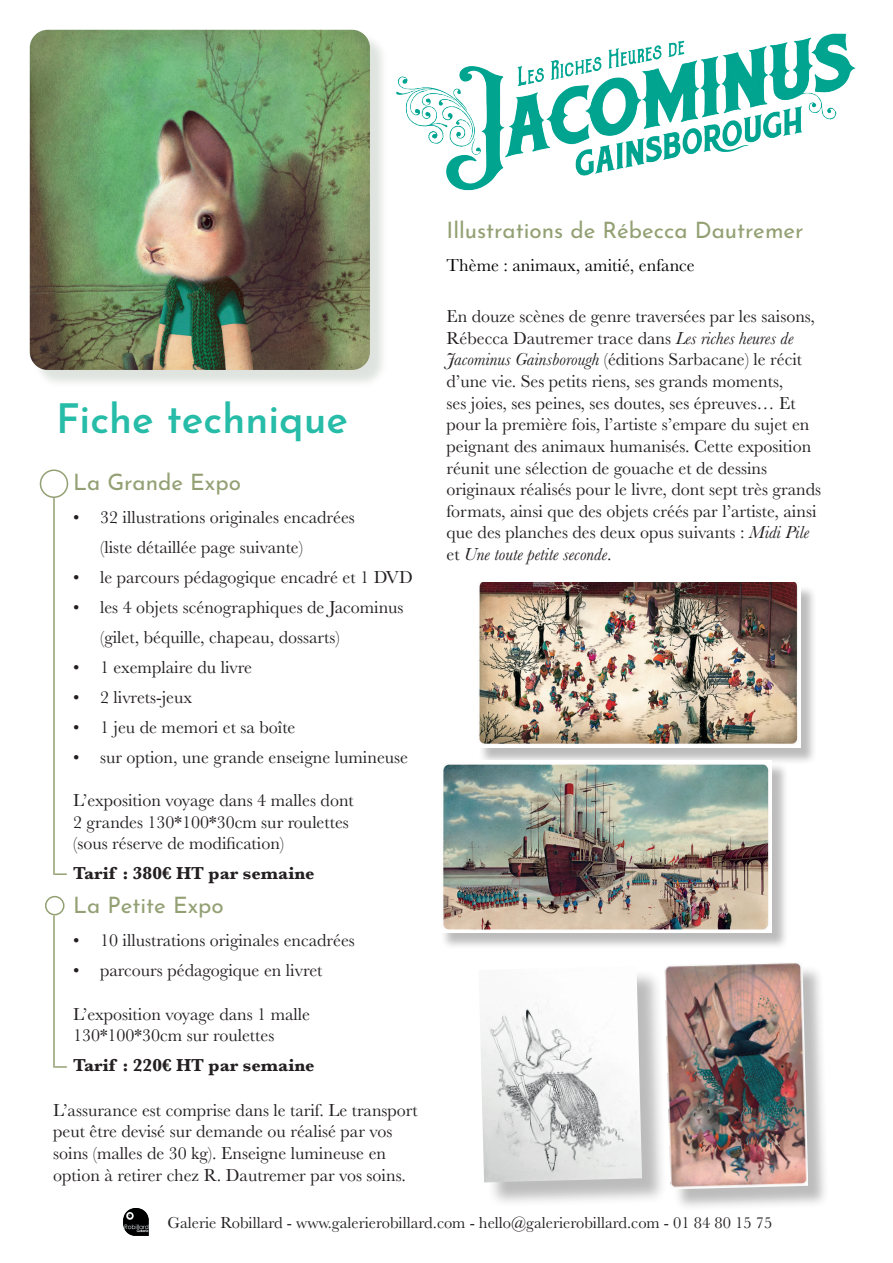
<style>
.page{position:relative;width:893px;height:1263px;background:#fff}
.page>*{position:absolute;margin:0;border:0;box-sizing:border-box;transform-origin:0 0}
.t1{font:600 40.5px "Josefin Sans";color:#27bca8}
.t2{font:22.5px "Josefin Sans";color:#93a073}
.t3{font:18px/21.6px "Baskerville";color:#231f20}
.t4{font:700 18px "Baskerville";color:#231f20}
.t5{font:18px "Baskerville";color:#000}
.t6{font:16.5px "Baskerville";color:#231f20}
.s1{font-style:italic}
</style>
<div class="page">
<div style="left:482px;top:970px;width:185px;height:238px;background:#231f20;opacity:.3"></div>
<img style="left:480px;top:970px;width:162px;height:212px">
<img style="left:124px;top:1209px;width:25px;height:26px">
<hr style="left:53px;top:498px;width:2px;height:377px;background:#93a073">
<svg style="left:55px;top:873px;width:12px;height:2px"></svg>
<div style="left:40px;top:469px;width:28px;height:29px;border:2px solid #93a073;border-radius:50%"></div>
<hr style="left:53px;top:915px;width:2px;height:153px;background:#93a073">
<svg style="left:55px;top:1066px;width:12px;height:2px"></svg>
<div style="left:45px;top:896px;width:20px;height:19px;border:2px solid #93a073;border-radius:50%"></div>
<div style="left:32px;top:32px;width:356px;height:356px;background:#6d846f;opacity:.22"></div>
<img style="left:30px;top:30px;width:340px;height:340px">
<div style="left:478px;top:585px;width:340px;height:180px;background:#231f20;opacity:.3"></div>
<img style="left:478px;top:583px;width:322px;height:165px">
<img style="left:386px;top:32px;width:470px;height:164px">
<div style="left:441px;top:762px;width:348px;height:188px;background:#231f20;opacity:.3"></div>
<img style="left:441px;top:760px;width:331px;height:172px">
<div style="left:667px;top:964px;width:163px;height:247px;background:#231f20;opacity:.3"></div>
<img style="left:665px;top:963px;width:143px;height:226px">
<h1 class="t1" style="left:56px;top:401px;width:294px">Fiche technique</h1>
<p class="t2" style="left:73px;top:472px;width:169px">La Grande Expo</p>
<p class="t3" style="left:100px;top:504px;width:256px;line-height:30px;text-indent:-27px">• 32 illustrations originales encadrées (liste détaillée page suivante)</p>
<p class="t3" style="left:73px;top:568px;width:341px">• le parcours pédagogique encadré et 1 DVD</p>
<p class="t3" style="left:100px;top:594px;width:305px;line-height:30px;text-indent:-27px">• les 4 objets scénographiques de Jacominus (gilet, béquille, chapeau, dossarts)</p>
<p class="t3" style="left:73px;top:658px;width:180px">• 1 exemplaire du livre</p>
<p class="t3" style="left:73px;top:688px;width:121px">• 2 livrets-jeux</p>
<p class="t3" style="left:73px;top:718px;width:224px">• 1 jeu de memori et sa boîte</p>
<p class="t3" style="left:73px;top:748px;width:337px">• sur option, une grande enseigne lumineuse</p>
<p class="t3" style="left:73px;top:791px;width:282px">L’exposition voyage dans 4 malles dont<br>2 grandes 130*100*30cm sur roulettes (sous réserve de modi昀椀cation)</p>
<p class="t4" style="left:73px;top:867px;width:243px">Tarif : 380€ HT par semaine</p>
<p class="t2" style="left:73px;top:895px;width:152px">La Petite Expo</p>
<p class="t3" style="left:73px;top:931px;width:283px">• 10 illustrations originales encadrées</p>
<p class="t3" style="left:73px;top:961px;width:251px">• parcours pédagogique en livret</p>
<p class="t3" style="left:73px;top:1005px;width:239px">L’exposition voyage dans 1 malle<br>130*100*30cm sur roulettes</p>
<p class="t4" style="left:73px;top:1059px;width:243px">Tarif : 220€ HT par semaine</p>
<p class="t3" style="left:53px;top:1101px;width:366px">L’assurance est comprise dans le tarif. Le transport peut être devisé sur demande ou réalisé par vos soins (malles de 30 kg). Enseigne lumineuse en option à retirer chez R. Dautremer par vos soins.</p>
<p class="t2" style="left:446px;top:221px;width:359px">Illustrations de Rébecca Dautremer</p>
<p class="t5" style="left:446px;top:259px;width:250px">Thème : animaux, amitié, enfance</p>
<p class="t3" style="left:446px;top:307px;width:376px">En douze scènes de genre traversées par les saisons, Rébecca Dautremer trace dans <span class="s1">Les riches heures de Jacominus Gainsborough</span> (éditions Sarbacane) le récit d’une vie. Ses petits riens, ses grands moments,<br>ses joies, ses peines, ses doutes, ses épreuves… Et pour la première fois, l’artiste s’empare du sujet en peignant des animaux humanisés. Cette exposition réunit une sélection de gouache et de dessins originaux réalisés pour le livre, dont sept très grands formats, ainsi que des objets créés par l’artiste, ainsi que des planches des deux opus suivants : <span class="s1">Midi Pile </span>et <span class="s1">Une toute petite seconde</span>.</p>
<p class="t6" style="left:167px;top:1217px;width:606px">Galerie Robillard - www.galerierobillard.com - hello@galerierobillard.com - 01 84 80 15 75</p>
</div>
